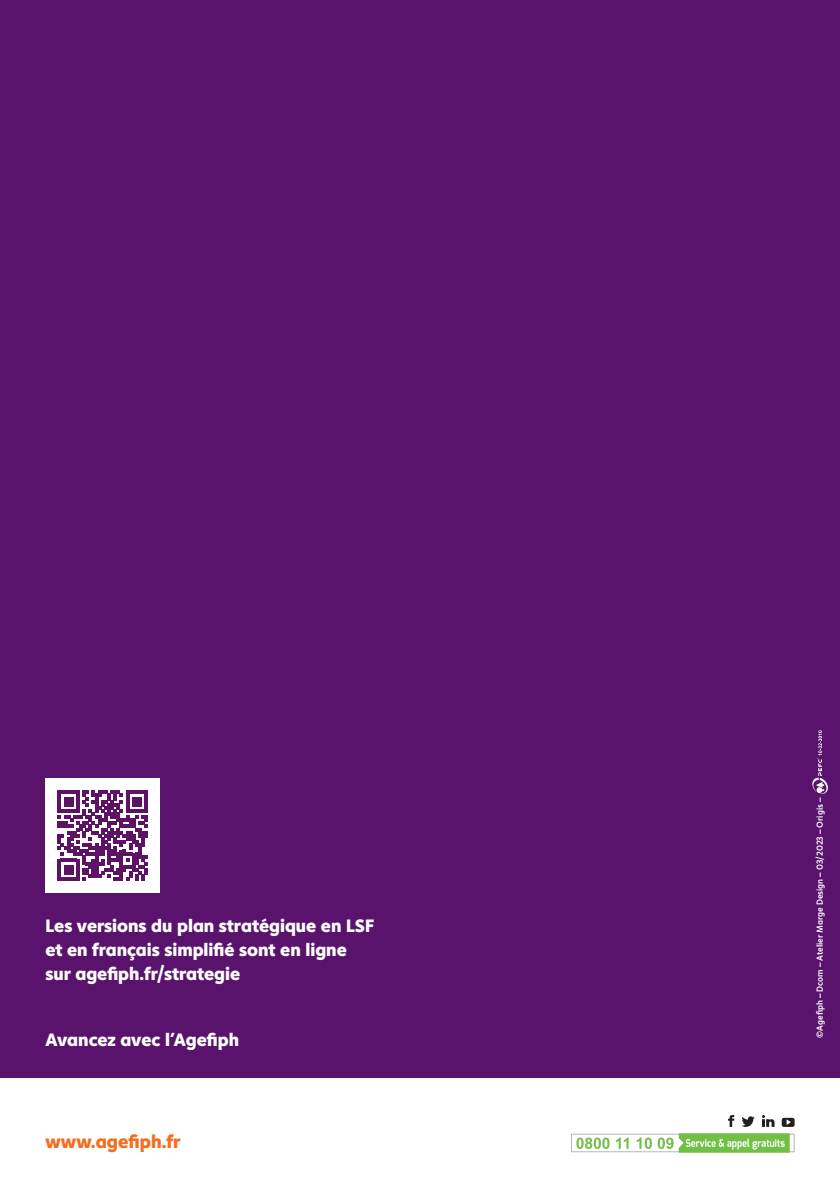
<style>
.page{position:relative;width:840px;height:1191px;background:#fff}
.page>*{position:absolute;margin:0;border:0;box-sizing:border-box;transform-origin:0 0}
.t1{font:800 19px "Instant 5";color:#f36e21}
.Agefiph-Sous-titres{font:800 18.4px/24px "Instant 5";color:#fff}
.Crédit{font:9px "Instant 4 Slow";color:#fff}
</style>
<div class="page">
<div style="left:0;top:0;width:839px;height:1077px;background:#5a136d"></div>
<svg style="left:762px;top:1115px;width:12px;height:12px"></svg>
<svg style="left:781px;top:1117px;width:13px;height:10px"></svg>
<svg style="left:728px;top:1115px;width:6px;height:12px"></svg>
<svg style="left:742px;top:1116px;width:12px;height:11px"></svg>
<svg style="left:571px;top:1133px;width:223px;height:19px"></svg>
<svg style="left:812px;top:730px;width:15px;height:64px"></svg>
<div style="left:45px;top:778px;width:115px;height:115px;background:#fff"></div>
<svg style="left:58px;top:790px;width:90px;height:90px"></svg>
<p class="Agefiph-Sous-titres" style="left:45px;top:913px;width:330px">Les versions du plan stratégique en LSF et en français simplifié sont en ligne</p>
<p class="Agefiph-Sous-titres" style="left:45px;top:961px;width:196px">sur agefiph.fr/strategie</p>
<p class="Agefiph-Sous-titres" style="left:45px;top:1027px;width:195px">Avancez avec l’Agefiph</p>
<p class="t1" style="left:45px;top:1128px;width:137px">www.agefiph.fr</p>
<p class="Crédit" style="left:813px;top:1037px;width:242px;rotate:-90deg">©Agefiph – Dcom – Atelier Marge Design – 03/2023 – Origis –</p>
</div>
